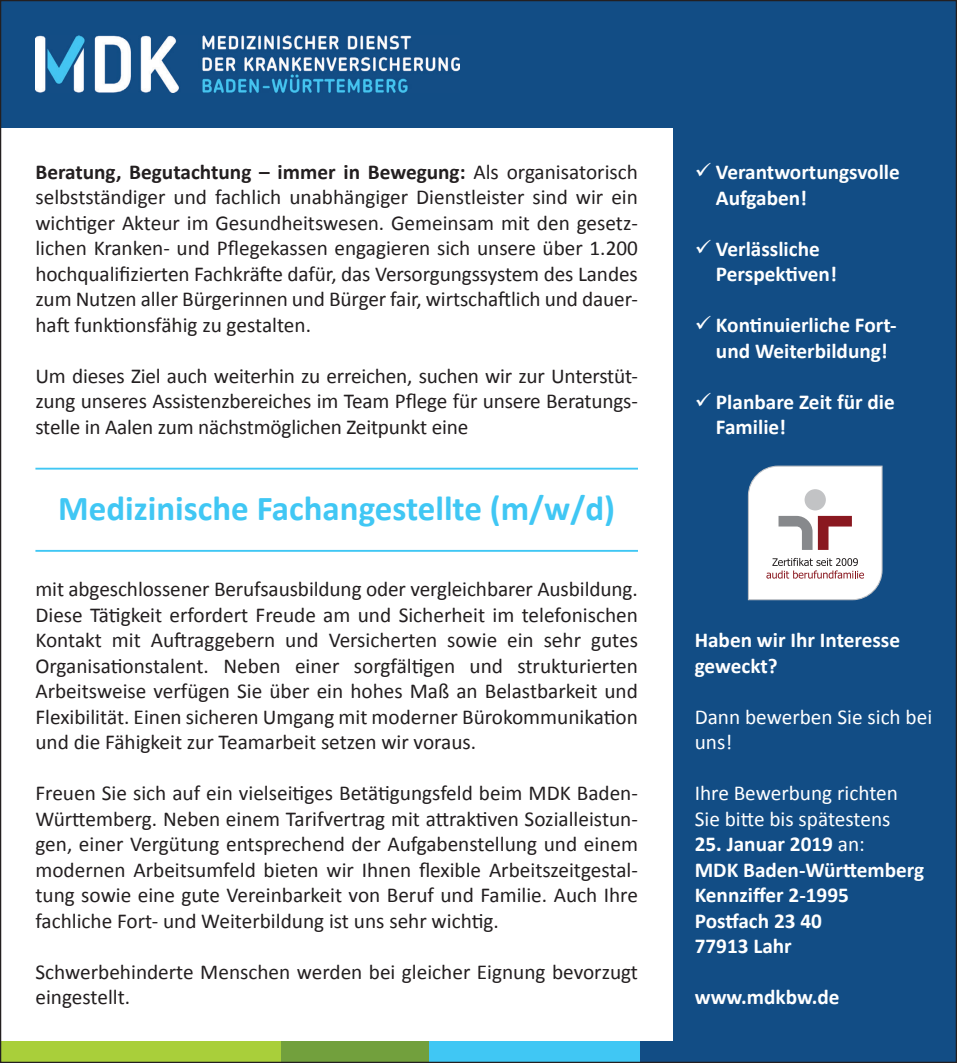
<style>
.page{position:relative;width:957px;height:1063px;background:#fff}
.page>*{position:absolute;margin:0;border:0;box-sizing:border-box;transform-origin:0 0}
.t1{font:700 35px "Calibri";color:#40c7f4}
.t2{font:21.25px/25.5px "Calibri";color:#231f20;text-align:justify}
.t3{font:700 21.25px/25.5px "Calibri";color:#fff}
.t4{font:21.25px/25.5px "Calibri";color:#fff}
.s1{font-weight:700}
.s2{font-weight:400}
</style>
<div class="page">
<div style="left:0;top:0;width:957px;height:128px;background:#124d85"></div>
<div style="left:673px;top:0;width:284px;height:1063px;background:#124d85"></div>
<img style="left:35px;top:35px;width:425px;height:57px">
<div style="left:0;top:1042px;width:281px;height:21px;background:#a9cf3a"></div>
<div style="left:281px;top:1042px;width:148px;height:21px;background:#72a03d"></div>
<div style="left:429px;top:1042px;width:239px;height:21px;background:#40c7f4"></div>
<div style="left:640px;top:1042px;width:317px;height:21px;background:#124d85"></div>
<hr style="left:35px;top:550px;width:603px;height:2px;background:#40c7f4">
<hr style="left:35px;top:468px;width:603px;height:2px;background:#40c7f4">
<svg style="left:748px;top:466px;width:134px;height:134px;background:#ebe7e9"></svg>
<p class="t2" style="left:35px;top:159px;width:604px"><span class="s1">Beratung, Begutachtung – immer in Bewegung:</span> Als organisatorisch selbstständiger und fachlich unabhängiger Dienstleister sind wir ein wichtiger Akteur im Gesundheitswesen. Gemeinsam mit den gesetz&shy;lichen Kranken- und Pflegekassen engagieren sich unsere über 1.200 hochqualifizierten Fachkräfte dafür, das Versorgungssystem des Landes zum Nutzen aller Bürgerinnen und Bürger fair, wirtschaftlich und dauer&shy;haft funktionsfähig zu gestalten.</p>
<p class="t2" style="left:35px;top:363px;width:604px">Um dieses Ziel auch weiterhin zu erreichen, suchen wir zur Unterstüt&shy;zung unseres Assistenzbereiches im Team Pflege für unsere Beratungs&shy;stelle in Aalen zum nächstmöglichen Zeitpunkt eine</p>
<h1 class="t1" style="left:58px;top:486px;width:558px">Medizinische Fachangestellte (m/w/d)</h1>
<p class="t2" style="left:35px;top:577px;width:604px">mit abgeschlossener Berufsausbildung oder vergleichbarer Ausbildung.<br>Diese Tätigkeit erfordert Freude am und Sicherheit im telefonischen Kontakt mit Auftraggebern und Versicherten sowie ein sehr gutes Organisationstalent. Neben einer sorgfältigen und strukturierten Arbeitsweise verfügen Sie über ein hohes Maß an Belastbarkeit und Flexibilität. Einen sicheren Umgang mit moderner Bürokommunikation und die Fähigkeit zur Teamarbeit setzen wir voraus.</p>
<p class="t2" style="left:35px;top:781px;width:604px">Freuen Sie sich auf ein vielseitiges Betätigungsfeld beim MDK Baden-Württemberg. Neben einem Tarifvertrag mit attraktiven Sozialleistun&shy;gen, einer Vergütung entsprechend der Aufgabenstellung und einem modernen Arbeitsumfeld bieten wir Ihnen flexible Arbeitszeitgestal&shy;tung sowie eine gute Vereinbarkeit von Beruf und Familie. Auch Ihre fachliche Fort- und Weiterbildung ist uns sehr wichtig.</p>
<p class="t2" style="left:35px;top:959px;width:604px">Schwerbehinderte Menschen werden bei gleicher Eignung bevorzugt eingestellt.</p>
<p class="t3" style="left:716px;top:160px;width:185px;text-indent:-21px">✓ Verantwortungsvolle<br>Aufgaben!</p>
<p class="t3" style="left:716px;top:236px;width:122px;text-indent:-21px">✓ Verlässliche<br>Perspektiven!</p>
<p class="t3" style="left:694px;top:313px;width:203px;text-align:center">✓ Kontinuierliche Fort&shy;und Weiterbildung!</p>
<p class="t3" style="left:716px;top:389px;width:180px;text-indent:-21px">✓ Planbare Zeit für die<br>Familie!</p>
<p class="t3" style="left:694px;top:628px;width:207px">Haben wir Ihr Interesse geweckt?</p>
<p class="t4" style="left:694px;top:704px;width:239px">Dann bewerben Sie sich bei uns!</p>
<p class="t4" style="left:694px;top:781px;width:205px">Ihre Bewerbung richten<br>Sie bitte bis spätestens</p>
<p class="t3" style="left:694px;top:832px;width:231px">25. Januar 2019 <span class="s2">an:<br></span>MDK Baden-Württemberg<br>Kennziffer 2-1995<br>Postfach 23 40<br>77913 Lahr</p>
<p class="t3" style="left:694px;top:985px;width:146px">www.mdkbw.de</p>
</div>
